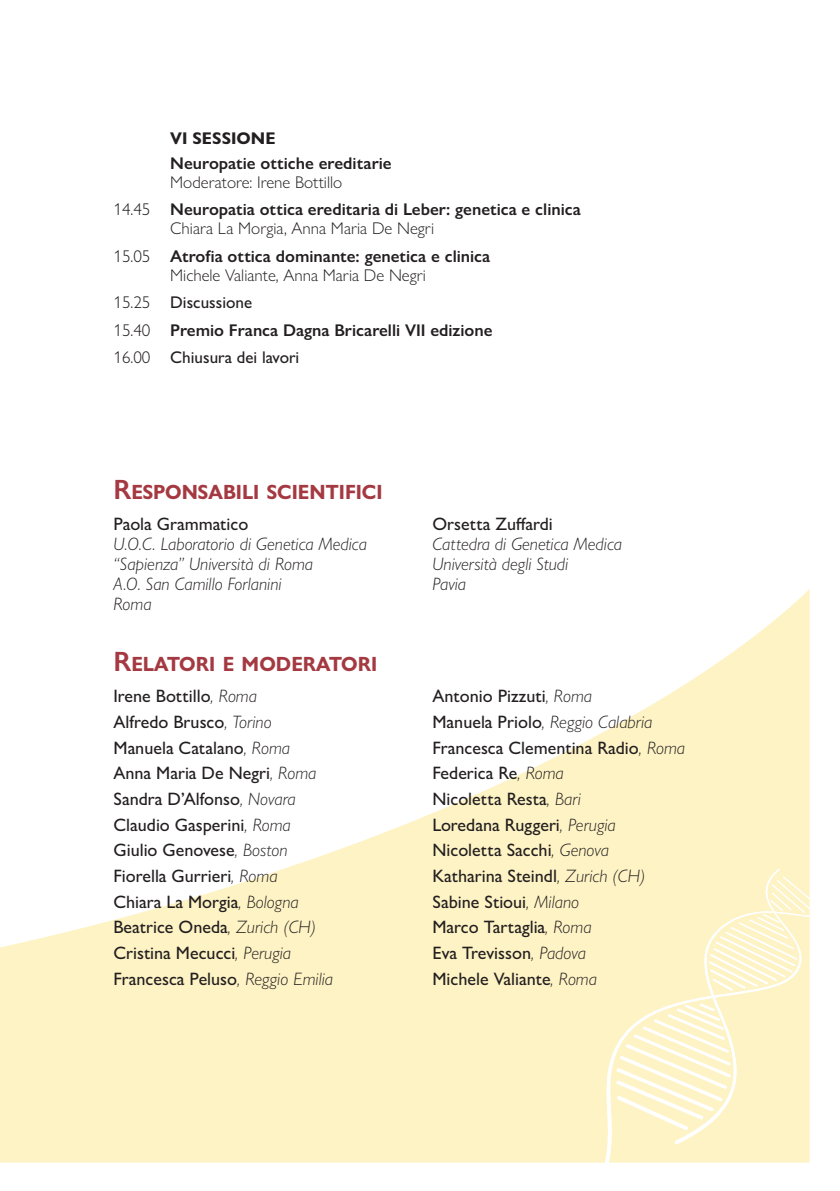
<style>
.page{position:relative;width:840px;height:1191px;background:#fff}
.page>*{position:absolute;margin:0;border:0;box-sizing:border-box;transform-origin:0 0}
.t1{font:600 28px "Gill Sans Nova";letter-spacing:-.02em;color:#a43941}
.t2{font:500 18px/25.6px "Gill Sans Nova";color:#231f20}
.t3{font:italic 300 18px/20px "Gill Sans Nova";color:#231f20}
.t4{font:600 17px/27.6px "Gill Sans Nova";color:#231f20}
.t5{font:300 17px/27.6px "Gill Sans Nova";color:#231f20}
.t6{font:700 17px "Gill Sans Nova";color:#231f20}
.s1{font-weight:300}
.s2{font-weight:500}
.s3{font-weight:600}
.s4{font-weight:300;font-style:italic}
</style>
<div class="page">
<div style="left:0;top:1015px;width:809px;height:147px;background:#fef3c4"></div>
<svg style="left:0;top:589px;width:810px;height:426px"></svg>
<svg style="left:604px;top:868px;width:200px;height:295px;background:#fef3c7"></svg>
<svg style="left:616px;top:876px;width:194px;height:268px;background:#fef4cb"></svg>
<p class="t6" style="left:170px;top:128px;width:107px">VI SESSIONE</p>
<p class="t4" style="left:170px;top:149px;width:223px">Neuropatie ottiche ereditarie</p>
<p class="t4" style="left:113px;top:168px;width:468px;text-indent:57px"><span class="s1">Moderatore: Irene Bottillo<br>14.45</span> Neuropatia ottica ereditaria di Leber: genetica e clinica</p>
<p class="t4" style="left:113px;top:214px;width:378px;text-align:center"><span class="s1">Chiara La Morgia, Anna Maria De Negri<br>15.05</span> Atrofia ottica dominante: genetica e clinica</p>
<p class="t5" style="left:113px;top:261px;width:380px;text-indent:57px">Michele Valiante, Anna Maria De Negri<br>15.25 <span class="s2">Discussione<br></span>15.40 <span class="s3">Premio Franca Dagna Bricarelli VII edizione </span>16.00 <span class="s2">Chiusura dei lavori</span></p>
<h1 class="t1" style="left:113px;top:472px;width:271px">Responsabili scientifici</h1>
<p class="t2" style="left:113px;top:511px;width:136px">Paola Grammatico</p>
<p class="t3" style="left:113px;top:534px;width:255px">U.O.C. Laboratorio di Genetica Medica “Sapienza” Università di Roma<br>A.O. San Camillo Forlanini<br>Roma</p>
<p class="t2" style="left:432px;top:511px;width:122px">Orsetta Zuffardi</p>
<p class="t3" style="left:432px;top:534px;width:191px">Cattedra di Genetica Medica<br>Università degli Studi<br>Pavia</p>
<h1 class="t1" style="left:113px;top:644px;width:265px">Relatori e moderatori</h1>
<p class="t2" style="left:113px;top:683px;width:221px">Irene Bottillo<span class="s4">, Roma<br></span>Alfredo Brusco<span class="s4">, Torino<br></span>Manuela Catalano<span class="s4">, Roma<br></span>Anna Maria De Negri<span class="s4">, Roma<br></span>Sandra D’Alfonso<span class="s4">, Novara<br></span>Claudio Gasperini<span class="s4">, Roma<br></span>Giulio Genovese<span class="s4">, Boston<br></span>Fiorella Gurrieri<span class="s4">, Roma<br></span>Chiara La Morgia<span class="s4">, Bologna<br></span>Beatrice Oneda<span class="s4">, Zurich (CH)<br></span>Cristina Mecucci<span class="s4">, Perugia<br></span>Francesca Peluso<span class="s4">, Reggio Emilia</span></p>
<p class="t2" style="left:432px;top:683px;width:254px">Antonio Pizzuti<span class="s4">, Roma<br></span>Manuela Priolo<span class="s4">, Reggio Calabria<br></span>Francesca Clementina Radio<span class="s4">, Roma<br></span>Federica Re<span class="s4">, Roma<br></span>Nicoletta Resta<span class="s4">, Bari<br></span>Loredana Ruggeri<span class="s4">, Perugia<br></span>Nicoletta Sacchi<span class="s4">, Genova<br></span>Katharina Steindl<span class="s4">, Zurich (CH)<br></span>Sabine Stioui<span class="s4">, Milano<br></span>Marco Tartaglia<span class="s4">, Roma<br></span>Eva Trevisson<span class="s4">, Padova<br></span>Michele Valiante<span class="s4">, Roma</span></p>
</div>
